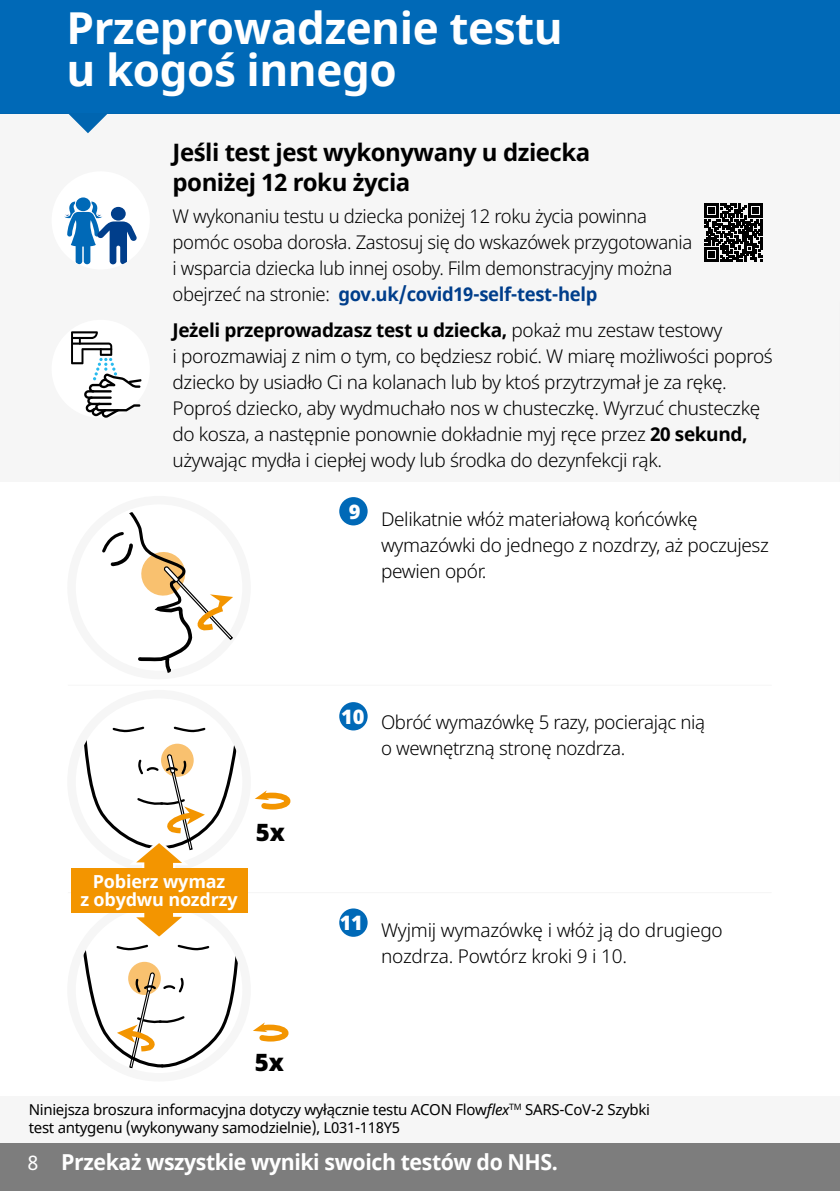
<style>
.page{position:relative;width:840px;height:1191px;background:#fff}
.page>*{position:absolute;margin:0;border:0;box-sizing:border-box;transform-origin:0 0}
.t1{font:700 44px/42px "Noto Sans";letter-spacing:-.01em;color:#fff}
.P_02_IFU_BOX_Text-_U{font:700 24px/30px "Noto Sans";letter-spacing:-.02em;color:#000}
.P_01_IFU_Body_Text_L{font:900 24px "Noto Sans";color:#000}
.t2{font:700 22px "Noto Sans";letter-spacing:-.02em;color:#fff}
.t3{font:900 20px "Noto Sans";color:#fff}
.t4{font:20px "Noto Sans";color:#fff}
.P_02_IFU_BOX_Text-_U-2{font:300 19px/26px "Noto Sans";letter-spacing:-.02em;color:#000}
.P_01_IFU_Body_Text_L-2{font:700 18px/18px "Noto Sans";letter-spacing:-.01em;color:#fff;text-align:center}
.t5{font:15px/18px "Noto Sans";letter-spacing:-.02em;color:#000}
.s1{font-weight:700;color:#003e8b}
.s2{font-weight:700}
.s3{font-style:italic}
</style>
<div class="page">
<div style="left:0;top:0;width:839px;height:113px;background:#0069b7"></div>
<div style="left:0;top:1142px;width:839px;height:49px;background:#7d7d7d"></div>
<hr style="left:839px;top:1142px;width:1px;height:49px;background:#7d7d7d">
<div style="left:0;top:1096px;width:839px;height:46px;background:#f6f6f6"></div>
<hr style="left:839px;top:1096px;width:1px;height:46px;background:#f6f6f6">
<svg style="left:839px;top:302px;width:1px;height:179px"></svg>
<div style="left:339px;top:497px;width:28px;height:28px;background:#0069b7;border-radius:50%"></div>
<div style="left:339px;top:702px;width:28px;height:28px;background:#0069b7;border-radius:50%"></div>
<div style="left:339px;top:908px;width:28px;height:28px;background:#0069b7;border-radius:50%"></div>
<div style="left:67px;top:898px;width:184px;height:183px;border:9px solid #f6f6f6;border-radius:50%"></div>
<div style="left:67px;top:690px;width:184px;height:183px;border:9px solid #f6f6f6;border-radius:50%"></div>
<div style="left:67px;top:496px;width:184px;height:183px;border:9px solid #f6f6f6;border-radius:50%"></div>
<hr style="left:68px;top:892px;width:703px;height:1px;background:#f6f6f6">
<hr style="left:68px;top:685px;width:703px;height:1px;background:#f6f6f6">
<svg style="left:255px;top:790px;width:36px;height:20px"></svg>
<svg style="left:253px;top:1022px;width:36px;height:20px"></svg>
<svg style="left:99px;top:507px;width:135px;height:165px"></svg>
<svg style="left:80px;top:724px;width:161px;height:345px"></svg>
<div style="left:71px;top:868px;width:176px;height:45px;background:#f39500"></div>
<div style="left:0;top:113px;width:839px;height:368px;background:#f6f6f6"></div>
<div style="left:52px;top:171px;width:98px;height:98px;background:#fff;border-radius:50%"></div>
<svg style="left:76px;top:197px;width:15px;height:14px"></svg>
<svg style="left:64px;top:201px;width:73px;height:63px"></svg>
<svg style="left:704px;top:203px;width:58px;height:58px"></svg>
<div style="left:52px;top:320px;width:98px;height:98px;background:#fff;border-radius:50%"></div>
<svg style="left:71px;top:331px;width:70px;height:87px"></svg>
<p class="t1" style="left:66px;top:8px;width:497px">Przeprowadzenie testu u kogoś innego</p>
<p class="P_02_IFU_BOX_Text-_U" style="left:172px;top:138px;width:419px">Jeśli test jest wykonywany u dziecka poniżej 12 roku życia</p>
<p class="P_02_IFU_BOX_Text-_U-2" style="left:172px;top:203px;width:521px">W wykonaniu testu u dziecka poniżej 12 roku życia powinna pomóc osoba dorosła. Zastosuj się do wskazówek przygotowania i wsparcia dziecka lub innej osoby. Film demonstracyjny można obejrzeć na stronie: <span class="s1">gov.uk/covid19-self-test-help</span></p>
<p class="P_02_IFU_BOX_Text-_U-2" style="left:172px;top:317px;width:601px"><span class="s2">Jeżeli przeprowadzasz test u dziecka,</span> pokaż mu zestaw testowy<br>i porozmawiaj z nim o tym, co będziesz robić. W miarę możliwości poproś dziecko by usiadło Ci na kolanach lub by ktoś przytrzymał je za rękę.<br>Poproś dziecko, aby wydmuchało nos w chusteczkę. Wyrzuć chusteczkę do kosza, a następnie ponownie dokładnie myj ręce przez <span class="s2">20 sekund, </span>używając mydła i ciepłej wody lub środka do dezynfekcji rąk.</p>
<p class="t3" style="left:348px;top:500px;width:13px">9</p>
<p class="P_02_IFU_BOX_Text-_U-2" style="left:381px;top:506px;width:389px">Delikatnie włóż materiałową końcówkę wymazówki do jednego z nozdrzy, aż poczujesz pewien opór.</p>
<p class="P_01_IFU_Body_Text_L-2" style="left:80px;top:872px;width:158px">Pobierz wymaz<br>z obydwu nozdrzy</p>
<p class="P_01_IFU_Body_Text_L" style="left:256px;top:819px;width:30px">5x</p>
<p class="P_01_IFU_Body_Text_L" style="left:255px;top:1048px;width:30px">5x</p>
<p class="t3" style="left:341px;top:705px;width:25px">10</p>
<p class="P_02_IFU_BOX_Text-_U-2" style="left:381px;top:710px;width:325px">Obróć wymazówkę 5 razy, pocierając nią o wewnętrzną stronę nozdrza.</p>
<p class="t3" style="left:339px;top:911px;width:25px">11</p>
<p class="P_02_IFU_BOX_Text-_U-2" style="left:381px;top:917px;width:343px">Wyjmij wymazówkę i włóż ją do drugiego nozdrza. Powtórz kroki 9 i 10.</p>
<p class="t5" style="left:29px;top:1101px;width:622px">Niniejsza broszura informacyjna dotyczy wyłącznie testu ACON Flow<span class="s3">flex</span><sup>TM</sup> SARS-CoV-2 Szybki test antygenu (wykonywany samodzielnie), L031-118Y5</p>
<p class="t4" style="left:27px;top:1149px;width:13px">8</p>
<p class="t2" style="left:61px;top:1146px;width:498px">Przekaż wszystkie wyniki swoich testów do NHS.</p>
</div>
